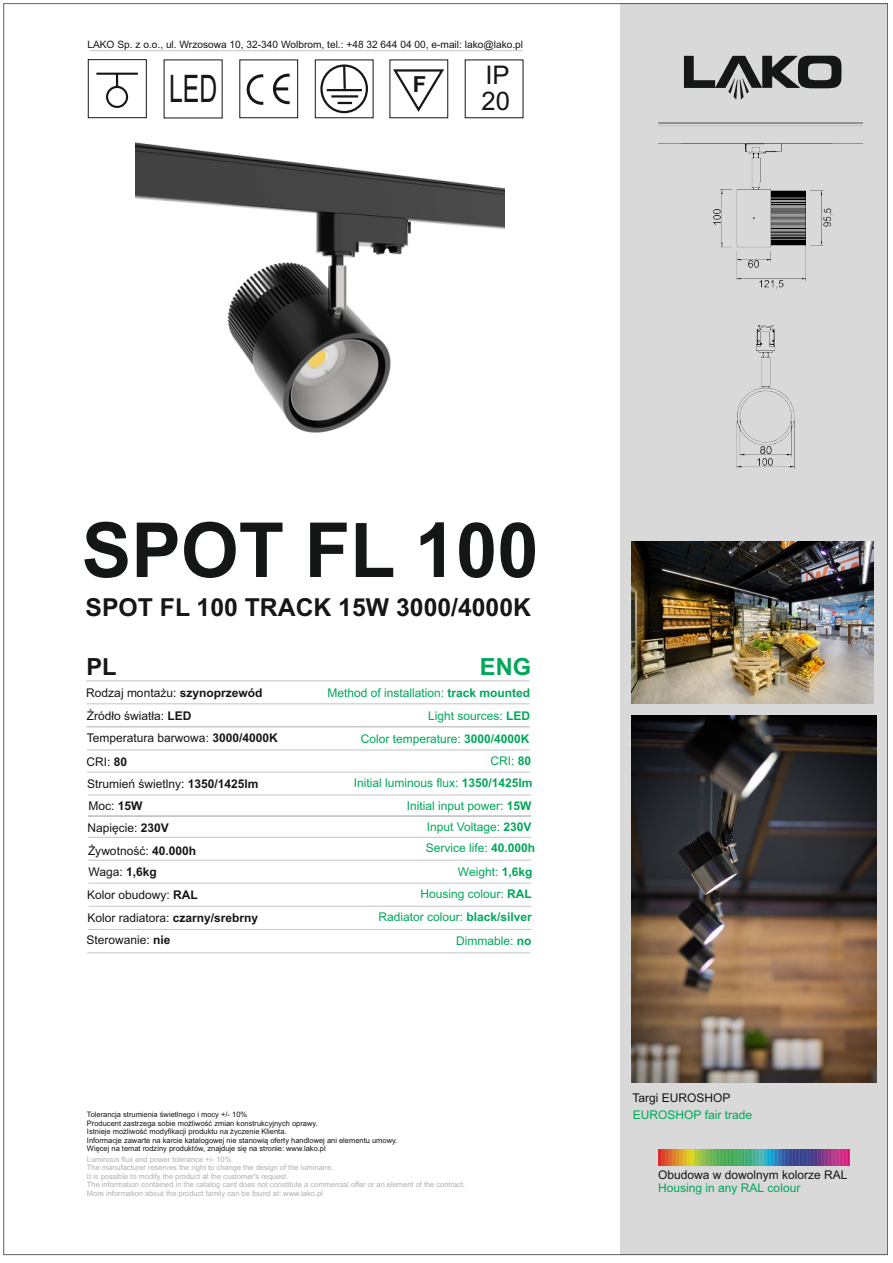
<style>
.page{position:relative;width:893px;height:1263px;background:#fff}
.page>*{position:absolute;margin:0;border:0;box-sizing:border-box;transform-origin:0 0}
.t1{font:700 75.9px "Arial";color:#151616}
.t2{font:37.95px "Arial";color:#151616;scale:.65 1}
.t3{font:25.65px/25.5px "Arial";color:#151616}
.t4{font:700 24.75px "Arial";color:#151616}
.t5{font:700 23.7px "Arial";color:#00a759}
.t6{font:700 23.7px "Arial";color:#151616}
.t7{font:700 22.05px "Arial";color:#151616}
.t8{font:12px/23.1px "Arial";color:#00a759;text-align:right}
.t9{font:12px/22.5px "Arial";color:#151616}
.t10{font:10.2px "Arial";color:#151616}
.t11{font:7.5px/8.4px "Arial";color:#afb0b0}
.t12{font:7.5px/8.4px "Arial";color:#151616}
.s1{font-weight:700}
</style>
<div class="page">
<hr style="left:86px;top:681px;width:443px;height:1px;background:#c4c4c5">
<hr style="left:86px;top:703px;width:443px;height:1px;background:#c4c4c5">
<hr style="left:88px;top:816px;width:443px;height:1px;background:#c4c4c5">
<hr style="left:90px;top:50px;width:433px;height:1px;background:#c4c4c5">
<div style="left:88px;top:59px;width:59px;height:59px;border:1px solid #151616"></div>
<svg style="left:393px;top:69px;width:51px;height:43px"></svg>
<div style="left:247px;top:74px;width:30px;height:31px;border:3px solid #151616;border-radius:50%"></div>
<svg style="left:263px;top:66px;width:36px;height:44px"></svg>
<hr style="left:274px;top:87px;width:14px;height:3px;background:#151616">
<div style="left:239px;top:59px;width:59px;height:59px;border:1px solid #151616"></div>
<div style="left:320px;top:64px;width:48px;height:49px;border:2px solid #151616;border-radius:50%"></div>
<svg style="left:342px;top:64px;width:5px;height:25px"></svg>
<hr style="left:327px;top:89px;width:35px;height:2px;background:#151616">
<hr style="left:331px;top:95px;width:27px;height:3px;background:#151616">
<svg style="left:338px;top:102px;width:14px;height:2px"></svg>
<svg style="left:116px;top:75px;width:2px;height:11px"></svg>
<div style="left:620px;top:4px;width:267px;height:1250px;background:#d9d9da"></div>
<svg style="left:684px;top:56px;width:157px;height:43px"></svg>
<img style="left:658px;top:1149px;width:191px;height:16px">
<hr style="left:86px;top:726px;width:443px;height:1px;background:#c4c4c5">
<hr style="left:88px;top:795px;width:443px;height:1px;background:#c4c4c5">
<hr style="left:88px;top:837px;width:443px;height:1px;background:#c4c4c5">
<hr style="left:88px;top:860px;width:443px;height:1px;background:#c4c4c5">
<hr style="left:88px;top:883px;width:443px;height:1px;background:#c4c4c5">
<hr style="left:89px;top:906px;width:443px;height:1px;background:#c4c4c5">
<hr style="left:88px;top:929px;width:443px;height:1px;background:#c4c4c5">
<div style="left:106px;top:86px;width:22px;height:22px;border:2px solid #151616;border-radius:50%"></div>
<hr style="left:96px;top:73px;width:42px;height:2px;background:#151616">
<hr style="left:87px;top:952px;width:443px;height:1px;background:#c4c4c5">
<hr style="left:87px;top:750px;width:443px;height:1px;background:#c4c4c5">
<hr style="left:87px;top:772px;width:443px;height:1px;background:#c4c4c5">
<img style="left:135px;top:142px;width:369px;height:291px">
<img style="left:631px;top:716px;width:245px;height:367px">
<img style="left:658px;top:123px;width:205px;height:345px">
<svg style="left:761px;top:447px;width:10px;height:7px"></svg>
<img style="left:758px;top:459px;width:15px;height:7px">
<img style="left:713px;top:209px;width:7px;height:15px">
<img style="left:823px;top:208px;width:10px;height:19px">
<img style="left:760px;top:280px;width:23px;height:8px">
<svg style="left:749px;top:261px;width:10px;height:7px"></svg>
<img style="left:631px;top:542px;width:243px;height:161px">
<h3 class="t10" style="left:87px;top:40px;width:437px">LAKO Sp. z o.o., ul. Wrzosowa 10, 32-340 Wolbrom, tel.: +48 32 644 04 00, e-mail: lako@lako.pl</h3>
<h2 class="t2" style="left:169px;top:75px;width:76px">LED</h2>
<h3 class="t7" style="left:413px;top:76px;width:15px">F</h3>
<h3 class="t3" style="left:482px;top:65px;width:30px">IP<br>20</h3>
<h1 class="t1" style="left:82px;top:522px;width:458px">SPOT FL 100</h1>
<h3 class="t4" style="left:86px;top:598px;width:447px">SPOT FL 100 TRACK 15W 3000/4000K</h3>
<h3 class="t6" style="left:86px;top:658px;width:32px">PL</h3>
<h3 class="t5" style="left:480px;top:658px;width:53px">ENG</h3>
<h3 class="t8" style="left:327px;top:682px;width:204px">Method of installation: <span class="s1">track mounted<br></span>Light sources: <span class="s1">LED<br></span>Color temperature: <span class="s1">3000/4000K</span></h3>
<h3 class="t8" style="left:354px;top:773px;width:180px">Initial luminous flux: <span class="s1">1350/1425lm</span></h3>
<h3 class="t8" style="left:407px;top:795px;width:126px">Initial input power: <span class="s1">15W</span></h3>
<h3 class="t8" style="left:427px;top:817px;width:106px">Input Voltage: <span class="s1">230V</span></h3>
<h3 class="t8" style="left:426px;top:837px;width:111px">Service life: <span class="s1">40.000h</span></h3>
<h3 class="t8" style="left:421px;top:861px;width:114px">Weight: <span class="s1">1,6kg<br></span>Housing colour: <span class="s1">RAL</span></h3>
<h3 class="t8" style="left:456px;top:930px;width:77px">Dimmable: <span class="s1">no</span></h3>
<h3 class="t9" style="left:86px;top:682px;width:193px;line-height:23px">Rodzaj montażu: <span class="s1">szynoprzewód<br></span>Źródło światła: <span class="s1">LED<br></span>Temperatura barwowa: <span class="s1">3000/4000K</span></h3>
<h3 class="t9" style="left:87px;top:773px;width:173px">Strumień świetlny: <span class="s1">1350/1425lm<br></span>Moc: <span class="s1">15W<br></span>Napięcie: <span class="s1">230V<br></span>Żywotność: <span class="s1">40.000h</span></h3>
<h3 class="t9" style="left:87px;top:861px;width:112px;line-height:23.4px">Waga: <span class="s1">1,6kg<br></span>Kolor obudowy: <span class="s1">RAL</span></h3>
<h3 class="t9" style="left:86px;top:930px;width:86px">Sterowanie: <span class="s1">nie</span></h3>
<h3 class="t9" style="left:87px;top:751px;width:42px">CRI: <span class="s1">80</span></h3>
<h3 class="t8" style="left:491px;top:751px;width:42px">CRI: <span class="s1">80</span></h3>
<h3 class="t9" style="left:87px;top:908px;width:172px">Kolor radiatora: <span class="s1">czarny/srebrny</span></h3>
<h3 class="t8" style="left:378px;top:907px;width:155px">Radiator colour: <span class="s1">black/silver</span></h3>
<h3 class="t9" style="left:632px;top:1088px;width:100px">Targi EUROSHOP</h3>
<p class="t12" style="left:87px;top:1111px;width:162px">Tolerancja strumienia świetlnego i mocy +/- 10%</p>
<h3 class="t8" style="left:633px;top:1104px;width:121px">EUROSHOP fair trade</h3>
<p class="t12" style="left:87px;top:1120px;width:312px">Producent zastrzega sobie możliwość zmian konstrukcyjnych oprawy.<br>Istnieje możliwość modyfikacji produktu na życzenie Klienta.<br>Informacje zawarte na karcie katalogowej nie stanowią oferty handlowej ani elementu umowy.<br>Więcej na temat rodziny produktów, znajduje się na stronie: www.lako.pl</p>
<p class="t11" style="left:87px;top:1156px;width:380px">Luminous flux and power tolerance +/- 10%<br>The manufacturer reserves the right to change the design of the luminaire.<br>It is possible to modify the product at the customer's request.<br>The information contained in the catalog card does not constitute a commercial offer or an element of the contract.<br>More information about the product family can be found at: www.lako.pl</p>
<h3 class="t9" style="left:658px;top:1165px;width:191px">Obudowa w dowolnym kolorze RAL</h3>
<h3 class="t8" style="left:658px;top:1178px;width:144px">Housing in any RAL colour</h3>
</div>
